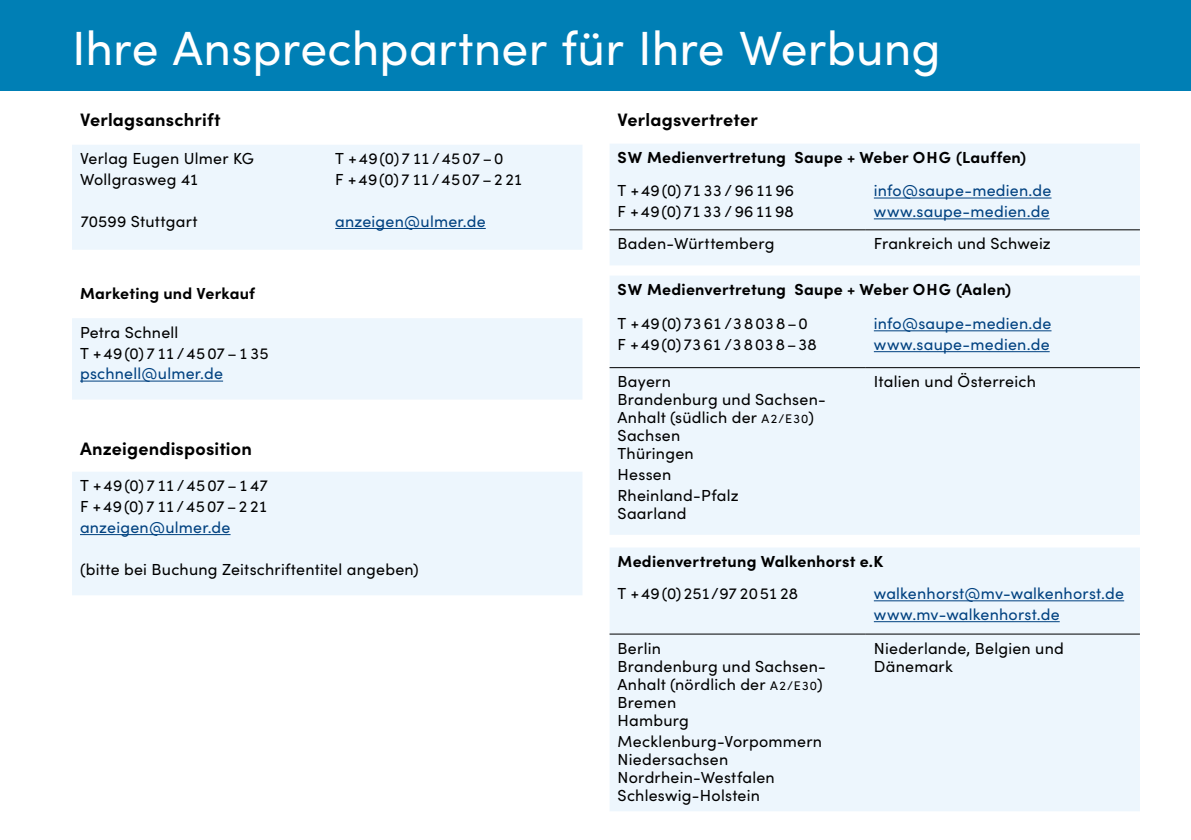
<style>
.page{position:relative;width:1191px;height:840px;background:#fff}
.page>*{position:absolute;margin:0;border:0;box-sizing:border-box;transform-origin:0 0}
._04_Überschrift{font:48px "Sofia Pro";color:#fff}
._01_Zwischenüberschr{font:700 18px "Sofia Pro";letter-spacing:.01em;color:#000}
._02_Subhead{font:700 18px "Sofia Pro";letter-spacing:.01em;color:#000}
._00_Grundschrift_Tab{font:16px/18px "Sofia Pro";letter-spacing:.015em;color:#000}
._00_Grundschrift_Tab-2{font:16px "Sofia Pro";letter-spacing:.015em;color:#004180}
._00_Grundschrift_Tab-3{font:700 16px "Sofia Pro";letter-spacing:.015em;color:#000}
._00_Grundschrift_Tab-4{font:16px "Sofia Pro";letter-spacing:.07em;color:#000}
._00_Grundschrift_Tab-5{font:16px "Sofia Pro";letter-spacing:-.01em;color:#000}
.s1{font-size:12.4px}
</style>
<div class="page">
<div style="left:0;top:0;width:1191px;height:91px;background:#007fb5"></div>
<svg style="left:72px;top:145px;width:510px;height:450px;fill:#edf6fd"></svg>
<hr style="left:335px;top:228px;width:151px;height:1px;background:#004180">
<hr style="left:80px;top:380px;width:143px;height:1px;background:#004180">
<hr style="left:80px;top:534px;width:150px;height:1px;background:#004180">
<div style="left:609px;top:144px;width:531px;height:666px;background:#edf6fd"></div>
<hr style="left:609px;top:229px;width:257px;height:1px;background:#000">
<hr style="left:866px;top:229px;width:274px;height:1px;background:#000">
<hr style="left:609px;top:367px;width:257px;height:1px;background:#000">
<hr style="left:866px;top:367px;width:274px;height:1px;background:#000">
<hr style="left:609px;top:633px;width:257px;height:1px;background:#000">
<hr style="left:866px;top:633px;width:274px;height:1px;background:#000">
<hr style="left:874px;top:197px;width:177px;height:1px;background:#004180">
<hr style="left:874px;top:218px;width:175px;height:1px;background:#004180">
<hr style="left:874px;top:330px;width:177px;height:1px;background:#004180">
<hr style="left:874px;top:351px;width:175px;height:1px;background:#004180">
<hr style="left:874px;top:600px;width:250px;height:1px;background:#004180">
<hr style="left:874px;top:621px;width:185px;height:1px;background:#004180">
<p class="_04_Überschrift" style="left:72px;top:13px;width:870px">Ihre Ansprechpartner für Ihre Werbung</p>
<p class="_02_Subhead" style="left:617px;top:106px;width:142px">Verlagsvertreter</p>
<p class="_00_Grundschrift_Tab-3" style="left:617px;top:145px;width:410px">SW Medienvertretung Saupe + Weber OHG (Lauffen)</p>
<p class="_00_Grundschrift_Tab" style="left:617px;top:181px;width:178px">T +49(0)7133 / 961196</p>
<p class="_00_Grundschrift_Tab" style="left:617px;top:202px;width:178px">F +49(0)7133 / 961198</p>
<p class="_01_Zwischenüberschr" style="left:80px;top:106px;width:142px">Verlagsanschrift</p>
<p class="_00_Grundschrift_Tab" style="left:80px;top:149px;width:175px">Verlag Eugen Ulmer KG</p>
<p class="_00_Grundschrift_Tab" style="left:80px;top:169px;width:120px">Wollgrasweg 41</p>
<p class="_00_Grundschrift_Tab" style="left:80px;top:211px;width:119px">70599 Stuttgart</p>
<p class="_00_Grundschrift_Tab" style="left:335px;top:149px;width:170px">T +49(0)711/4507–0</p>
<p class="_00_Grundschrift_Tab" style="left:335px;top:169px;width:189px">F +49(0)711/4507–221</p>
<p class="_00_Grundschrift_Tab-2" style="left:335px;top:209px;width:152px">anzeigen@ulmer.de</p>
<p class="_00_Grundschrift_Tab-2" style="left:874px;top:179px;width:179px">info@saupe-medien.de</p>
<p class="_00_Grundschrift_Tab-2" style="left:874px;top:200px;width:177px">www.saupe-medien.de</p>
<p class="_00_Grundschrift_Tab-3" style="left:80px;top:281px;width:177px">Marketing und Verkauf</p>
<p class="_00_Grundschrift_Tab" style="left:80px;top:322px;width:100px">Petra Schnell</p>
<p class="_00_Grundschrift_Tab" style="left:80px;top:343px;width:190px">T +49(0)711/4507–135</p>
<p class="_00_Grundschrift_Tab-2" style="left:80px;top:362px;width:145px">pschnell@ulmer.de</p>
<p class="_01_Zwischenüberschr" style="left:80px;top:434px;width:173px">Anzeigendisposition</p>
<p class="_00_Grundschrift_Tab" style="left:80px;top:475px;width:190px">T +49(0)711/4507–147</p>
<p class="_00_Grundschrift_Tab" style="left:80px;top:496px;width:189px">F +49(0)711/4507–221</p>
<p class="_00_Grundschrift_Tab-2" style="left:80px;top:515px;width:152px">anzeigen@ulmer.de</p>
<p class="_00_Grundschrift_Tab" style="left:80px;top:559px;width:340px">(bitte bei Buchung Zeitschriftentitel angeben)</p>
<p class="_00_Grundschrift_Tab" style="left:617px;top:234px;width:158px">Baden-Württemberg</p>
<p class="_00_Grundschrift_Tab" style="left:874px;top:234px;width:178px">Frankreich und Schweiz</p>
<p class="_00_Grundschrift_Tab-3" style="left:617px;top:277px;width:395px">SW Medienvertretung Saupe + Weber OHG (Aalen)</p>
<p class="_00_Grundschrift_Tab-4" style="left:617px;top:312px;width:192px">T +49(0)7361 /38038–0</p>
<p class="_00_Grundschrift_Tab" style="left:617px;top:334px;width:201px">F +49(0)7361 /38038–38</p>
<p class="_00_Grundschrift_Tab-2" style="left:874px;top:312px;width:179px">info@saupe-medien.de</p>
<p class="_00_Grundschrift_Tab-2" style="left:874px;top:332px;width:177px">www.saupe-medien.de</p>
<p class="_00_Grundschrift_Tab" style="left:617px;top:371px;width:210px">Bayern<br>Brandenburg und Sachsen-<br>Anhalt (südlich der <span class="s1">A2/E30</span>)<br>Sachsen<br>Thüringen</p>
<p class="_00_Grundschrift_Tab" style="left:617px;top:464px;width:55px">Hessen</p>
<p class="_00_Grundschrift_Tab" style="left:617px;top:485px;width:123px">Rheinland-Pfalz<br>Saarland</p>
<p class="_00_Grundschrift_Tab" style="left:874px;top:371px;width:163px">Italien und Österreich</p>
<p class="_00_Grundschrift_Tab-3" style="left:617px;top:548px;width:267px">Medienvertretung Walkenhorst e.K</p>
<p class="_00_Grundschrift_Tab-5" style="left:617px;top:581px;width:182px">T +49(0)251/97205128</p>
<p class="_00_Grundschrift_Tab-2" style="left:874px;top:581px;width:252px">walkenhorst@mv-walkenhorst.de</p>
<p class="_00_Grundschrift_Tab-2" style="left:874px;top:602px;width:187px">www.mv-walkenhorst.de</p>
<p class="_00_Grundschrift_Tab" style="left:617px;top:637px;width:210px">Berlin<br>Brandenburg und Sachsen-<br>Anhalt (nördlich der <span class="s1">A2/E30</span>)<br>Bremen<br>Hamburg</p>
<p class="_00_Grundschrift_Tab" style="left:617px;top:730px;width:206px">Mecklenburg-Vorpommern<br>Niedersachsen<br>Nordrhein-Westfalen<br>Schleswig-Holstein</p>
<p class="_00_Grundschrift_Tab" style="left:874px;top:637px;width:191px">Niederlande, Belgien und<br>Dänemark</p>
</div>
